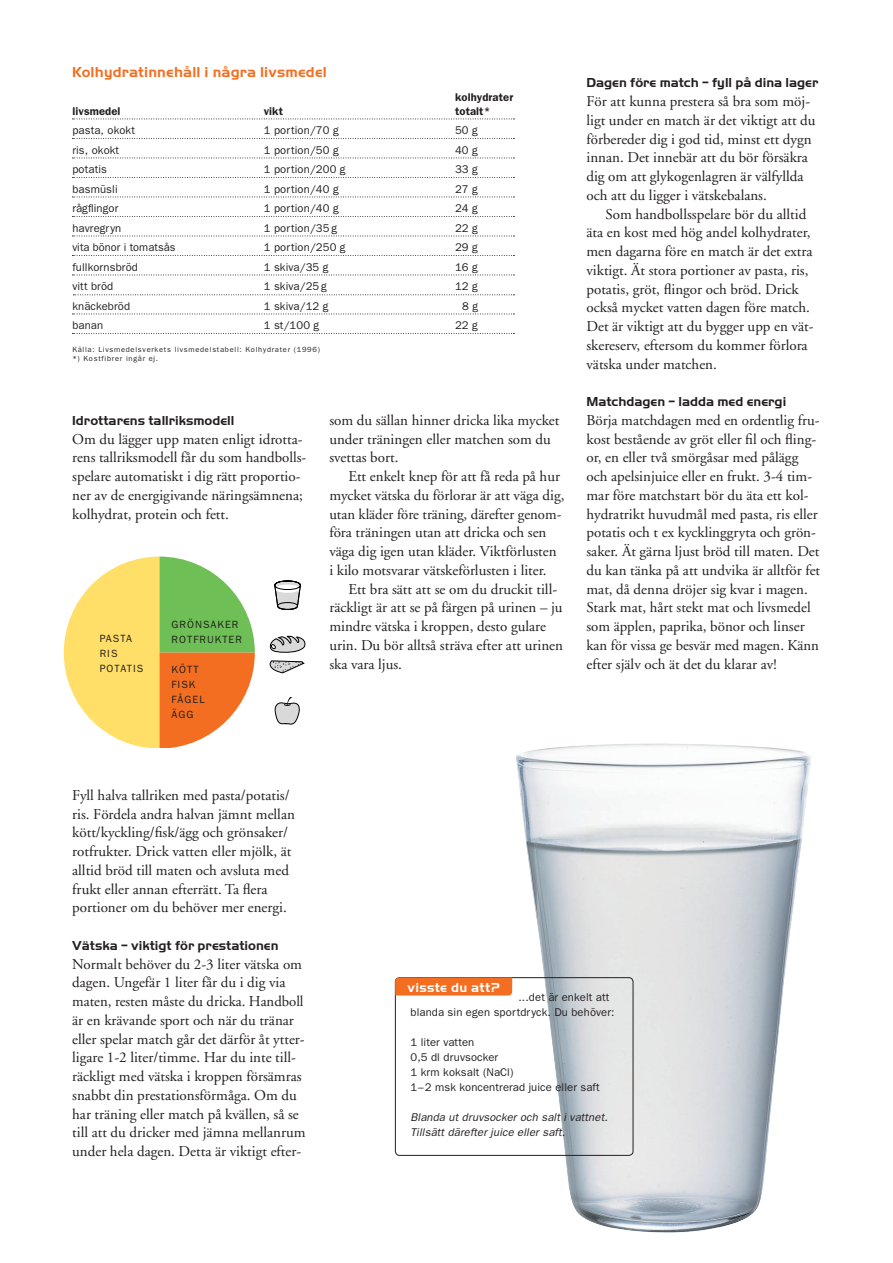
<style>
.page{position:relative;width:893px;height:1263px;background:#fff}
.page>*{position:absolute;margin:0;border:0;box-sizing:border-box;transform-origin:0 0}
.t1{font:15px/18.8px "Adobe Garamond";color:#231f20}
.t2{font:700 15px "Handel Gothic";letter-spacing:.015em;color:#f36e21}
.t3{font:700 13.5px "Handel Gothic";color:#231f20}
.t4{font:700 13.5px "Handel Gothic";letter-spacing:.025em;color:#fff}
.t5{font:11.25px/15px "Franklin Gothic";letter-spacing:.01em;color:#231f20}
.t6{font:italic 11.25px/15px "Franklin Gothic";letter-spacing:.01em;color:#231f20}
.t7{font:600 11.25px "Franklin Gothic";letter-spacing:.01em;color:#231f20}
.t8{font:10.5px/15px "Franklin Gothic";letter-spacing:.1em;color:#231f20}
.t9{font:7.5px/9px "Franklin Gothic";letter-spacing:.1em;color:#231f20}
</style>
<div class="page">
<img style="left:514px;top:743px;width:297px;height:490px">
<svg style="left:395px;top:977px;width:238px;height:178px"></svg>
<svg style="left:270px;top:635px;width:36px;height:18px"></svg>
<svg style="left:269px;top:660px;width:36px;height:13px"></svg>
<svg style="left:274px;top:580px;width:27px;height:30px"></svg>
<svg style="left:274px;top:697px;width:26px;height:28px"></svg>
<svg style="left:64px;top:557px;width:191px;height:191px"></svg>
<svg style="left:72px;top:119px;width:442px;height:1px"></svg>
<svg style="left:72px;top:138px;width:442px;height:1px"></svg>
<svg style="left:72px;top:158px;width:442px;height:1px"></svg>
<svg style="left:72px;top:177px;width:442px;height:1px"></svg>
<svg style="left:72px;top:197px;width:442px;height:1px"></svg>
<svg style="left:72px;top:216px;width:442px;height:1px"></svg>
<svg style="left:72px;top:236px;width:442px;height:1px"></svg>
<svg style="left:72px;top:255px;width:442px;height:1px"></svg>
<svg style="left:72px;top:275px;width:442px;height:1px"></svg>
<svg style="left:73px;top:294px;width:441px;height:1px"></svg>
<svg style="left:72px;top:314px;width:442px;height:1px"></svg>
<svg style="left:72px;top:333px;width:442px;height:1px"></svg>
<p class="t2" style="left:72px;top:63px;width:256px">Kolhydratinnehåll i några livsmedel</p>
<p class="t7" style="left:455px;top:91px;width:60px">kolhydrater</p>
<p class="t7" style="left:72px;top:104px;width:50px">livsmedel</p>
<p class="t7" style="left:264px;top:104px;width:21px">vikt</p>
<p class="t7" style="left:455px;top:104px;width:37px">totalt*</p>
<p class="t5" style="left:72px;top:122px;width:64px">pasta, okokt</p>
<p class="t5" style="left:264px;top:122px;width:76px">1 portion/70 g</p>
<p class="t5" style="left:455px;top:122px;width:24px">50 g</p>
<p class="t5" style="left:72px;top:142px;width:48px">ris, okokt</p>
<p class="t5" style="left:264px;top:142px;width:76px">1 portion/50 g</p>
<p class="t5" style="left:455px;top:142px;width:24px">40 g</p>
<p class="t5" style="left:72px;top:161px;width:36px">potatis</p>
<p class="t5" style="left:264px;top:161px;width:83px">1 portion/200 g</p>
<p class="t5" style="left:455px;top:161px;width:24px">33 g</p>
<p class="t5" style="left:72px;top:181px;width:47px">basmüsli</p>
<p class="t5" style="left:264px;top:181px;width:76px">1 portion/40 g</p>
<p class="t5" style="left:455px;top:181px;width:24px">27 g</p>
<p class="t5" style="left:72px;top:200px;width:47px">rågflingor</p>
<p class="t5" style="left:264px;top:200px;width:76px">1 portion/40 g</p>
<p class="t5" style="left:455px;top:200px;width:24px">24 g</p>
<p class="t5" style="left:72px;top:220px;width:50px">havregryn</p>
<p class="t5" style="left:264px;top:220px;width:75px">1 portion/35 g</p>
<p class="t5" style="left:455px;top:220px;width:24px">22 g</p>
<p class="t5" style="left:72px;top:239px;width:105px">vita bönor i tomatsås</p>
<p class="t5" style="left:264px;top:239px;width:83px">1 portion/250 g</p>
<p class="t5" style="left:455px;top:239px;width:24px">29 g</p>
<p class="t5" style="left:72px;top:259px;width:67px">fullkornsbröd</p>
<p class="t5" style="left:264px;top:259px;width:66px">1 skiva/35 g</p>
<p class="t5" style="left:455px;top:259px;width:24px">16 g</p>
<p class="t5" style="left:72px;top:278px;width:42px">vitt bröd</p>
<p class="t5" style="left:264px;top:278px;width:65px">1 skiva/25 g</p>
<p class="t5" style="left:455px;top:278px;width:24px">12 g</p>
<p class="t5" style="left:72px;top:298px;width:59px">knäckebröd</p>
<p class="t5" style="left:264px;top:298px;width:66px">1 skiva/12 g</p>
<p class="t5" style="left:462px;top:298px;width:17px">8 g</p>
<p class="t5" style="left:72px;top:317px;width:32px">banan</p>
<p class="t5" style="left:264px;top:317px;width:57px">1 st/100 g</p>
<p class="t5" style="left:455px;top:317px;width:24px">22 g</p>
<p class="t9" style="left:72px;top:345px;width:249px">Källa: Livsmedelsverkets livsmedelstabell: Kolhydrater (1996) *) Kostfibrer ingår ej.</p>
<p class="t3" style="left:72px;top:412px;width:164px">Idrottarens tallriksmodell</p>
<p class="t1" style="left:72px;top:430px;width:236px">Om du lägger upp maten enligt idrotta&shy;rens tallriksmodell får du som handbolls&shy;spelare automatiskt i dig rätt proportio&shy;ner av de energigivande näringsämnena; kolhydrat, protein och fett.</p>
<p class="t8" style="left:100px;top:631px;width:45px">PASTA<br>RIS<br>POTATIS</p>
<p class="t8" style="left:171px;top:617px;width:72px">GRÖNSAKER<br>ROTFRUKTER</p>
<p class="t8" style="left:171px;top:661px;width:35px">KÖTT<br>FISK<br>FÅGEL<br>ÄGG</p>
<p class="t1" style="left:329px;top:411px;width:232px">som du sällan hinner dricka lika mycket under träningen eller matchen som du svettas bort.</p>
<p class="t1" style="left:329px;top:467px;width:237px;text-indent:19px">Ett enkelt knep för att få reda på hur mycket vätska du förlorar är att väga dig, utan kläder före träning, därefter genom&shy;föra träningen utan att dricka och sen väga dig igen utan kläder. Viktförlusten<br>i kilo motsvarar vätskeförlusten i liter.</p>
<p class="t1" style="left:329px;top:580px;width:235px;text-indent:19px">Ett bra sätt att se om du druckit till&shy;räckligt är att se på färgen på urinen – ju mindre vätska i kroppen, desto gulare urin. Du bör alltså sträva efter att urinen ska vara ljus.</p>
<p class="t3" style="left:586px;top:75px;width:233px">Dagen före match – fyll på dina lager</p>
<p class="t1" style="left:586px;top:92px;width:231px">För att kunna prestera så bra som möj&shy;ligt under en match är det viktigt att du förbereder dig i god tid, minst ett dygn innan. Det innebär att du bör försäkra dig om att glykogenlagren är välfyllda och att du ligger i vätskebalans.</p>
<p class="t1" style="left:586px;top:205px;width:229px;text-indent:19px">Som handbollsspelare bör du alltid äta en kost med hög andel kolhydrater, men dagarna före en match är det extra viktigt. Ät stora portioner av pasta, ris, potatis, gröt, flingor och bröd. Drick också mycket vatten dagen före match.<br>Det är viktigt att du bygger upp en vät&shy;skereserv, eftersom du kommer förlora vätska under matchen.</p>
<p class="t3" style="left:586px;top:394px;width:201px">Matchdagen – ladda med energi</p>
<p class="t1" style="left:586px;top:411px;width:235px">Börja matchdagen med en ordentlig fru&shy;kost bestående av gröt eller fil och fling&shy;or, en eller två smörgåsar med pålägg och apelsinjuice eller en frukt. 3-4 tim&shy;mar före matchstart bör du äta ett kol&shy;hydratrikt huvudmål med pasta, ris eller potatis och t ex kycklinggryta och grön&shy;saker. Ät gärna ljust bröd till maten. Det du kan tänka på att undvika är alltför fet mat, då denna dröjer sig kvar i magen.<br>Stark mat, hårt stekt mat och livsmedel som äpplen, paprika, bönor och linser kan för vissa ge besvär med magen. Känn efter själv och ät det du klarar av!</p>
<p class="t1" style="left:72px;top:786px;width:224px">Fyll halva tallriken med pasta/potatis/ ris. Fördela andra halvan jämnt mellan kött/kyckling/fisk/ägg och grönsaker/ rotfrukter. Drick vatten eller mjölk, ät alltid bröd till maten och avsluta med frukt eller annan efterrätt. Ta flera portioner om du behöver mer energi.</p>
<p class="t3" style="left:72px;top:937px;width:208px">Vätska – viktigt för prestationen</p>
<p class="t1" style="left:72px;top:955px;width:235px">Normalt behöver du 2-3 liter vätska om dagen. Ungefär 1 liter får du i dig via maten, resten måste du dricka. Handboll är en krävande sport och när du tränar eller spelar match går det därför åt ytter&shy;ligare 1-2 liter/timme. Har du inte till&shy;räckligt med vätska i kroppen försämras snabbt din prestationsförmåga. Om du har träning eller match på kvällen, så se till att du dricker med jämna mellanrum under hela dagen. Detta är viktigt efter-</p>
<p class="t4" style="left:408px;top:979px;width:94px">visste du att?</p>
<p class="t5" style="left:410px;top:990px;width:206px;text-indent:108px">...det är enkelt att blanda sin egen sportdryck. Du behöver:</p>
<p class="t5" style="left:410px;top:1035px;width:191px">1 liter vatten<br>0,5 dl druvsocker<br>1 krm koksalt (NaCl)<br>1–2 msk koncentrerad juice eller saft</p>
<p class="t6" style="left:410px;top:1110px;width:199px">Blanda ut druvsocker och salt i vattnet.<br>Tillsätt därefter juice eller saft.</p>
</div>
